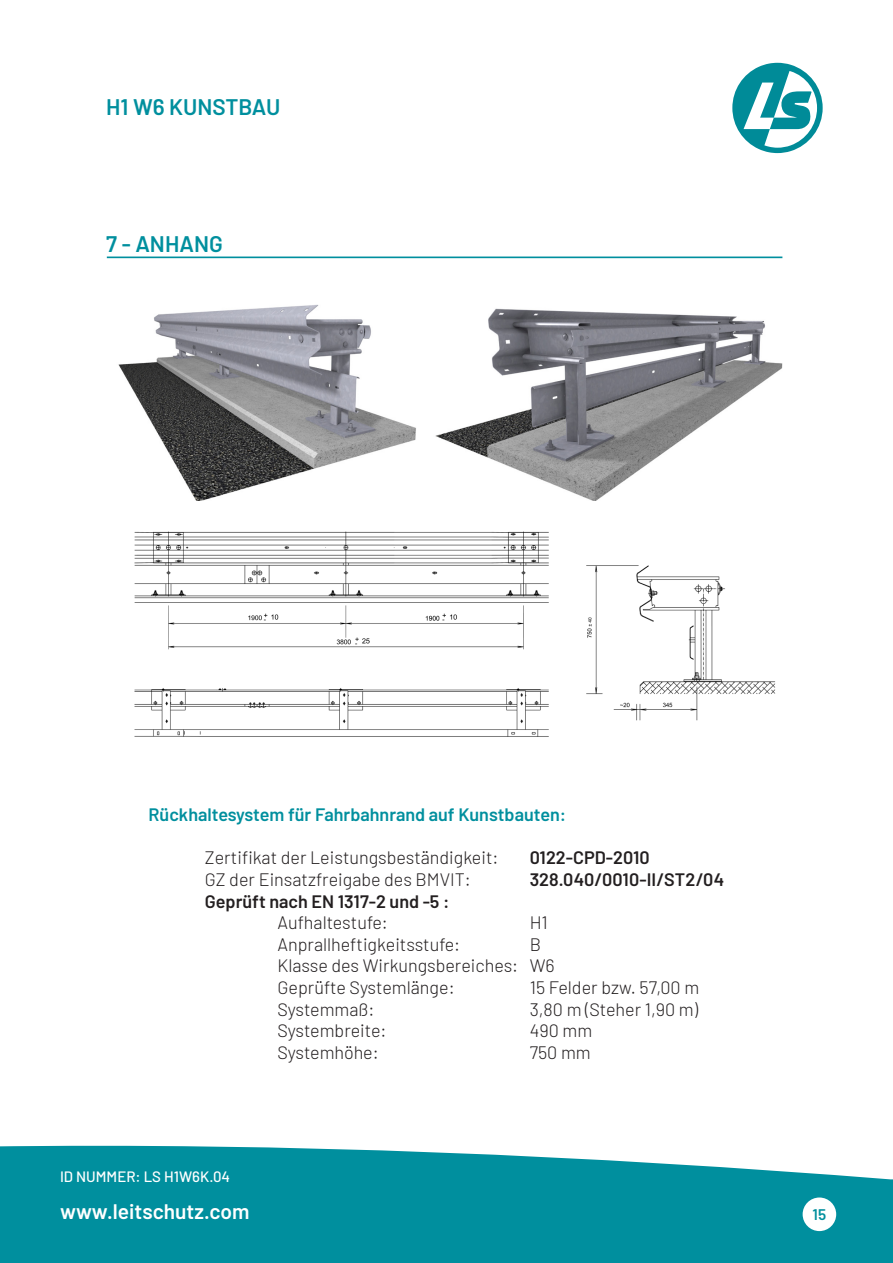
<style>
.page{position:relative;width:893px;height:1263px;background:#fff}
.page>*{position:absolute;margin:0;border:0;box-sizing:border-box;transform-origin:0 0}
.t1{font:600 22.5px "Barlow";color:#008f9e}
.t2{font:600 21px "Barlow";color:#fff}
.t3{font:300 18px "Barlow";color:#231f20}
.t4{font:600 18px "Barlow";color:#231f20}
.t5{font:600 18px "Barlow";color:#008f9e}
.t6{font:600 15.3px "Barlow";color:#008f9e}
.t7{font:500 15px "Barlow";color:#fff}
</style>
<div class="page">
<svg style="left:0;top:1145px;width:893px;height:118px;background:#1899a7"></svg>
<svg style="left:732px;top:63px;width:91px;height:90px"></svg>
<hr style="left:107px;top:257px;width:675px;height:1px;background:#008f9e">
<div style="left:803px;top:1197px;width:33px;height:34px;background:#fff;border-radius:50%"></div>
<img style="left:118px;top:304px;width:665px;height:197px">
<img style="left:134px;top:531px;width:642px;height:206px">
<p class="t1" style="left:106px;top:90px;width:176px">H1 W6 KUNSTBAU</p>
<p class="t1" style="left:106px;top:227px;width:118px">7 - ANHANG</p>
<p class="t5" style="left:149px;top:801px;width:419px">Rückhaltesystem für Fahrbahnrand auf Kunstbauten:</p>
<p class="t3" style="left:205px;top:845px;width:295px">Zertifikat der Leistungsbeständigkeit:</p>
<p class="t4" style="left:530px;top:845px;width:121px">0122-CPD-2010</p>
<p class="t3" style="left:205px;top:866px;width:268px">GZ der Einsatzfreigabe des BMVIT:</p>
<p class="t4" style="left:530px;top:866px;width:196px">328.040/0010-II/ST2/04</p>
<p class="t4" style="left:205px;top:888px;width:246px">Geprüft nach EN 1317-2 und -5 :</p>
<p class="t3" style="left:277px;top:910px;width:112px">Aufhaltestufe:</p>
<p class="t3" style="left:530px;top:910px;width:20px">H1</p>
<p class="t3" style="left:277px;top:931px;width:184px">Anprallheftigkeitsstufe:</p>
<p class="t3" style="left:530px;top:931px;width:13px">B</p>
<p class="t3" style="left:277px;top:953px;width:279px">Klasse des Wirkungsbereiches: W6</p>
<p class="t3" style="left:277px;top:974px;width:179px">Geprüfte Systemlänge:</p>
<p class="t3" style="left:530px;top:974px;width:171px">15 Felder bzw. 57,00 m</p>
<p class="t3" style="left:277px;top:996px;width:99px">Systemmaß:</p>
<p class="t3" style="left:530px;top:996px;width:170px">3,80 m (Steher 1,90 m)</p>
<p class="t3" style="left:277px;top:1018px;width:111px">Systembreite:</p>
<p class="t3" style="left:530px;top:1018px;width:64px">490 mm</p>
<p class="t3" style="left:277px;top:1039px;width:103px">Systemhöhe:</p>
<p class="t3" style="left:530px;top:1039px;width:63px">750 mm</p>
<p class="t7" style="left:60px;top:1166px;width:171px">ID NUMMER: LS H1W6K.04</p>
<p class="t2" style="left:60px;top:1196px;width:191px">www.leitschutz.com</p>
<p class="t6" style="left:813px;top:1203px;width:15px">15</p>
</div>
